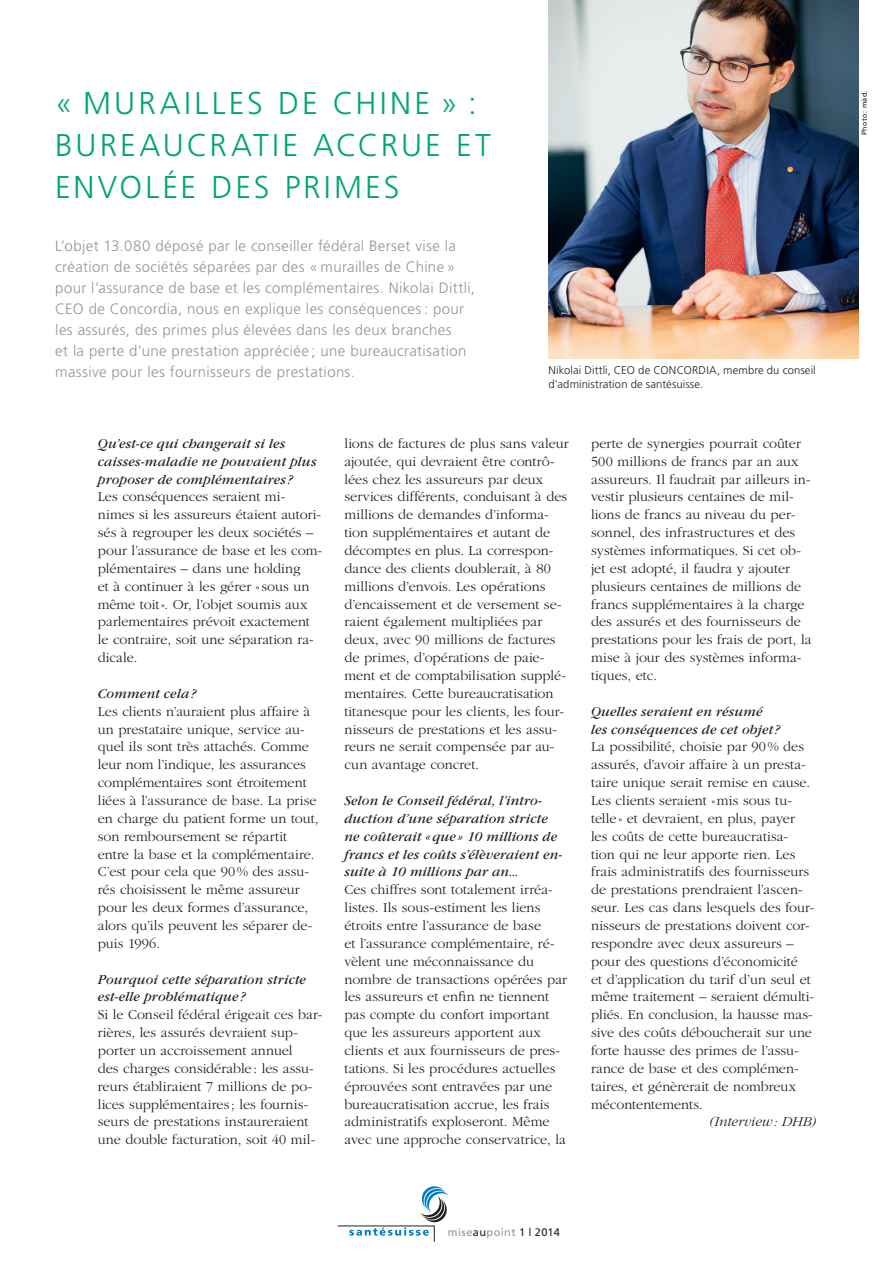
<style>
.page{position:relative;width:893px;height:1263px;background:#fff}
.page>*{position:absolute;margin:0;border:0;box-sizing:border-box;transform-origin:0 0}
.Titel{font:300 31.5px/42px "Frutiger";letter-spacing:.1em;color:#00a66e}
.Lead{font:300 15px/21px "Frutiger";letter-spacing:.025em;color:#939598}
.Lauftext{font:300 14.25px/17.9px "Garamond";color:#231f20}
.Interview{font:italic 14.25px/17.9px "Garamond";letter-spacing:.01em;color:#231f20}
.Lauftext-2{font:italic 300 14.25px "Garamond";letter-spacing:.015em;color:#231f20}
.Fotos_Legende{font:300 11.25px/13.5px "Frutiger";letter-spacing:.01em;color:#231f20}
.t1{font:10.95px "Frutiger";letter-spacing:.035em;color:#939598}
.Fotos_Copyright{font:7.2px "Frutiger";letter-spacing:.045em;color:#231f20}
.s1{color:#231f20}
</style>
<div class="page">
<svg style="left:337px;top:1186px;width:112px;height:56px"></svg>
<img style="left:549px;top:0;width:310px;height:358px">
<p class="Titel" style="left:55px;top:83px;width:437px">« MURAILLES DE CHINE » :<br>BUREAUCRATIE ACCRUE ET<br>ENVOLÉE DES PRIMES</p>
<p class="Fotos_Copyright" style="left:860px;top:135px;width:46px;rotate:-90deg">Photo : màd.</p>
<p class="Lead" style="left:55px;top:236px;width:421px">L’objet 13.080 déposé par le conseiller fédéral Berset vise la création de sociétés séparées par des « murailles de Chine » pour l’assurance de base et les complémentaires. Nikolai Dittli, CEO de Concordia, nous en explique les conséquences: pour les assurés, des primes plus élevées dans les deux branches<br>et la perte d’une prestation appréciée ; une bureaucratisation massive pour les fournisseurs de prestations.</p>
<p class="Fotos_Legende" style="left:549px;top:364px;width:269px">Nikolai Dittli, CEO de CONCORDIA, membre du conseil d’administration de santésuisse.</p>
<p class="Interview" style="left:98px;top:435px;width:220px">Qu’est-ce qui changerait si les caisses-maladie ne pouvaient plus proposer de complémentaires?</p>
<p class="Lauftext" style="left:98px;top:488px;width:226px">Les conséquences seraient mi&shy;nimes si les assureurs étaient autori&shy;sés à regrouper les deux sociétés – pour l’assurance de base et les com&shy;plémentaires – dans une holding<br>et à continuer à les gérer « sous un même toit». Or, l’objet soumis aux parlementaires prévoit exactement le contraire, soit une séparation ra&shy;dicale.</p>
<p class="Interview" style="left:98px;top:685px;width:100px">Comment cela?</p>
<p class="Lauftext" style="left:98px;top:702px;width:222px">Les clients n’auraient plus affaire à un prestataire unique, service au&shy;quel ils sont très attachés. Comme leur nom l’indique, les assurances complémentaires sont étroitement liées à l’assurance de base. La prise en charge du patient forme un tout, son remboursement se répartit entre la base et la complémentaire.<br>C’est pour cela que 90% des assu&shy;rés choisissent le même assureur pour les deux formes d’assurance, alors qu’ils peuvent les séparer de&shy;puis 1996.</p>
<p class="Interview" style="left:98px;top:970px;width:210px">Pourquoi cette séparation stricte est-elle problématique ?</p>
<p class="Lauftext" style="left:98px;top:1006px;width:226px">Si le Conseil fédéral érigeait ces bar&shy;rières, les assurés devraient sup&shy;porter un accroissement annuel<br>des charges considérable : les assu&shy;reurs établiraient 7 millions de po&shy;lices supplémentaires ; les fournis&shy;seurs de prestations instaureraient une double facturation, soit 40 mil-</p>
<p class="Lauftext" style="left:344px;top:435px;width:226px">lions de factures de plus sans valeur ajoutée, qui devraient être contrô&shy;lées chez les assureurs par deux services différents, conduisant à des millions de demandes d’informa&shy;tion supplémentaires et autant de décomptes en plus. La correspon&shy;dance des clients doublerait, à 80 millions d’envois. Les opérations d’encaissement et de versement se&shy;raient également multipliées par deux, avec 90 millions de factures de primes, d’opérations de paie&shy;ment et de comptabilisation supplé&shy;mentaires. Cette bureaucratisation titanesque pour les clients, les four&shy;nisseurs de prestations et les assu&shy;reurs ne serait compensée par au&shy;cun avantage concret.</p>
<p class="Interview" style="left:344px;top:792px;width:219px">Selon le Conseil fédéral, l’intro&shy;duction d’une séparation stricte ne coûterait «que » 10 millions de francs et les coûts s’élèveraient en&shy;suite à 10 millions par an...</p>
<p class="Lauftext" style="left:344px;top:881px;width:224px">Ces chiffres sont totalement irréa&shy;listes. Ils sous-estiment les liens étroits entre l’assurance de base<br>et l’assurance complémentaire, ré&shy;vèlent une méconnaissance du nombre de transactions opérées par les assureurs et enfin ne tiennent pas compte du confort important que les assureurs apportent aux clients et aux fournisseurs de pres&shy;tations. Si les procédures actuelles éprouvées sont entravées par une bureaucratisation accrue, les frais administratifs exploseront. Même avec une approche conservatrice, la</p>
<p class="Lauftext" style="left:591px;top:435px;width:222px">perte de synergies pourrait coûter 500 millions de francs par an aux assureurs. Il faudrait par ailleurs in&shy;vestir plusieurs centaines de mil&shy;lions de francs au niveau du per&shy;sonnel, des infrastructures et des systèmes informatiques. Si cet ob&shy;jet est adopté, il faudra y ajouter plusieurs centaines de millions de francs supplémentaires à la charge des assurés et des fournisseurs de prestations pour les frais de port, la mise à jour des systèmes informa&shy;tiques, etc.</p>
<p class="Interview" style="left:591px;top:702px;width:191px">Quelles seraient en résumé les conséquences de cet objet?</p>
<p class="Lauftext" style="left:591px;top:738px;width:225px">La possibilité, choisie par 90% des assurés, d’avoir affaire à un presta&shy;taire unique serait remise en cause.<br>Les clients seraient «mis sous tu&shy;telle » et devraient, en plus, payer les coûts de cette bureaucratisa&shy;tion qui ne leur apporte rien. Les frais administratifs des fournisseurs de prestations prendraient l’ascen&shy;seur. Les cas dans lesquels des four&shy;nisseurs de prestations doivent cor&shy;respondre avec deux assureurs – pour des questions d’économicité<br>et d’application du tarif d’un seul et même traitement – seraient démulti&shy;pliés. En conclusion, la hausse mas&shy;sive des coûts déboucherait sur une forte hausse des primes de l’assu&shy;rance de base et des complémen&shy;taires, et génèrerait de nombreux mécontentements.</p>
<p class="Lauftext-2" style="left:710px;top:1114px;width:108px">(Interview : DHB)</p>
<p class="t1" style="left:448px;top:1225px;width:113px">mise<span class="s1">au</span>point <span class="s1">1 | 2014</span></p>
</div>
